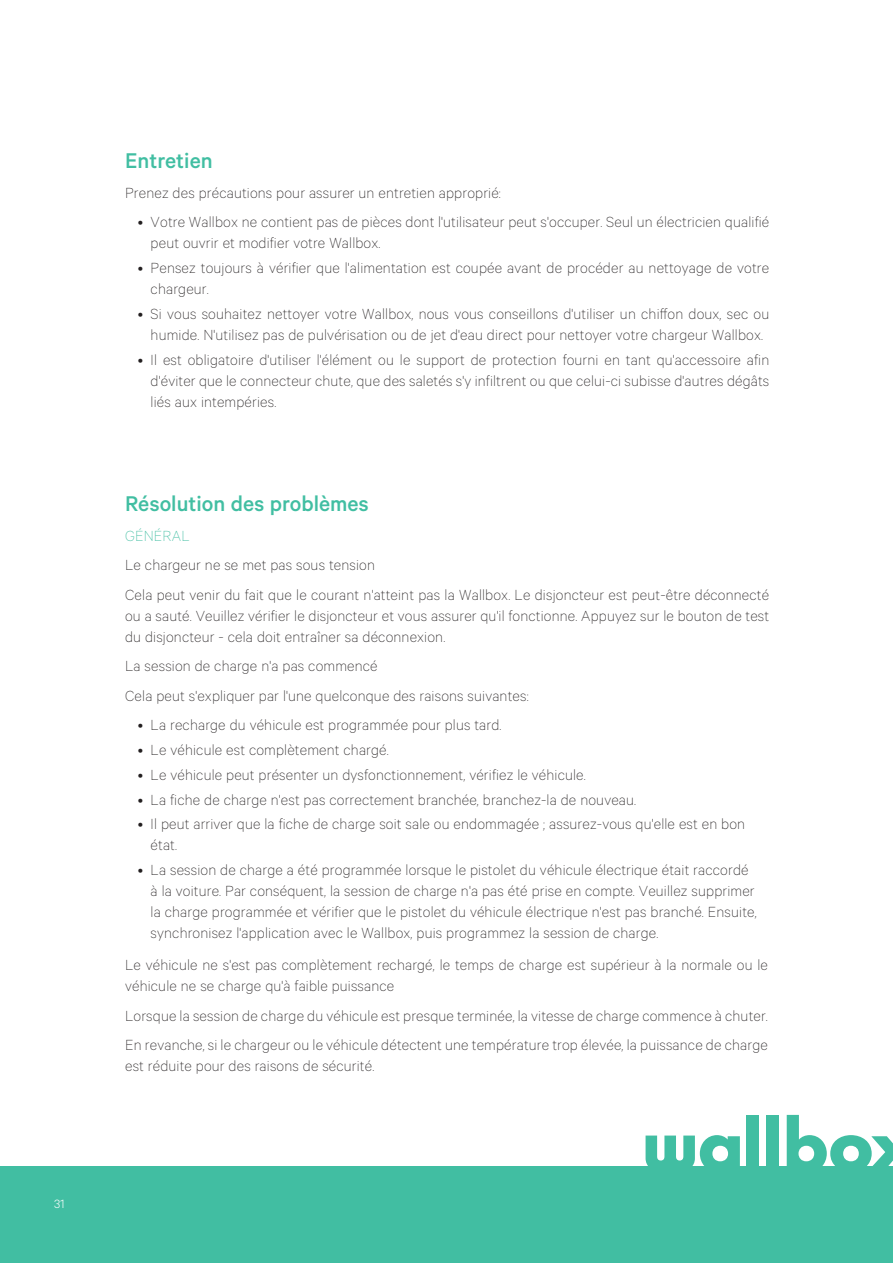
<style>
.page{position:relative;width:893px;height:1263px;background:#fff}
.page>*{position:absolute;margin:0;border:0;box-sizing:border-box;transform-origin:0 0}
.titulos{font:500 24px "Calibre";color:#41bea2}
.indice{font:100 16.5px/21px "Calibre";letter-spacing:.01em;color:#231f20}
.indice-2{font:100 16.5px "Calibre";letter-spacing:.01em;color:#41bea2}
.t1{font:300 13.5px "Calibre";color:#fff}
</style>
<div class="page">
<div style="left:0;top:1167px;width:893px;height:96px;background:#41bea2"></div>
<svg style="left:646px;top:1135px;width:94px;height:32px"></svg>
<div style="left:747px;top:1115px;width:12px;height:56px;background:#41bea2"></div>
<div style="left:767px;top:1115px;width:12px;height:56px;background:#41bea2"></div>
<svg style="left:787px;top:1115px;width:106px;height:52px"></svg>
<p class="t1" style="left:54px;top:1195px;width:12px">31</p>
<p class="titulos" style="left:125px;top:147px;width:89px">Entretien</p>
<p class="indice" style="left:125px;top:181px;width:377px">Prenez des précautions pour assurer un entretien approprié:</p>
<p class="indice" style="left:151px;top:211px;width:620px;text-indent:-13px">• Votre Wallbox ne contient pas de pièces dont l'utilisateur peut s'occuper. Seul un électricien qualifié peut ouvrir et modifier votre Wallbox.</p>
<p class="indice" style="left:151px;top:257px;width:620px;text-indent:-13px">• Pensez toujours à vérifier que l'alimentation est coupée avant de procéder au nettoyage de votre chargeur.</p>
<p class="indice" style="left:138px;top:303px;width:633px;text-align:center">• Si vous souhaitez nettoyer votre Wallbox, nous vous conseillons d'utiliser un chiffon doux, sec ou humide. N'utilisez pas de pulvérisation ou de jet d'eau direct pour nettoyer votre chargeur Wallbox.</p>
<p class="indice" style="left:151px;top:348px;width:620px;text-align:justify;text-indent:-13px">• Il est obligatoire d'utiliser l'élément ou le support de protection fourni en tant qu'accessoire afin d'éviter que le connecteur chute, que des saletés s'y infiltrent ou que celui-ci subisse d'autres dégâts liés aux intempéries.</p>
<p class="titulos" style="left:125px;top:489px;width:245px">Résolution des problèmes</p>
<p class="indice-2" style="left:125px;top:526px;width:66px">GÉNÉRAL</p>
<p class="indice" style="left:125px;top:554px;width:251px">Le chargeur ne se met pas sous tension</p>
<p class="indice" style="left:125px;top:583px;width:646px;text-align:justify">Cela peut venir du fait que le courant n'atteint pas la Wallbox. Le disjoncteur est peut-être déconnecté ou a sauté. Veuillez vérifier le disjoncteur et vous assurer qu'il fonctionne. Appuyez sur le bouton de test du disjoncteur - cela doit entraîner sa déconnexion.</p>
<p class="indice" style="left:125px;top:655px;width:254px">La session de charge n'a pas commencé</p>
<p class="indice" style="left:125px;top:684px;width:405px">Cela peut s'expliquer par l'une quelconque des raisons suivantes:</p>
<p class="indice" style="left:138px;top:714px;width:365px">• La recharge du véhicule est programmée pour plus tard.</p>
<p class="indice" style="left:138px;top:738px;width:252px">• Le véhicule est complètement chargé.</p>
<p class="indice" style="left:138px;top:763px;width:449px">• Le véhicule peut présenter un dysfonctionnement, vérifiez le véhicule.</p>
<p class="indice" style="left:138px;top:788px;width:500px">• La fiche de charge n'est pas correctement branchée, branchez-la de nouveau.</p>
<p class="indice" style="left:151px;top:813px;width:596px;text-indent:-13px">• Il peut arriver que la fiche de charge soit sale ou endommagée ; assurez-vous qu'elle est en bon état.</p>
<p class="indice" style="left:151px;top:859px;width:607px;text-indent:-13px">• La session de charge a été programmée lorsque le pistolet du véhicule électrique était raccordé à la voiture. Par conséquent, la session de charge n'a pas été prise en compte. Veuillez supprimer la charge programmée et vérifier que le pistolet du véhicule électrique n'est pas branché. Ensuite, synchronisez l'application avec le Wallbox, puis programmez la session de charge.</p>
<p class="indice" style="left:125px;top:954px;width:644px">Le véhicule ne s'est pas complètement rechargé, le temps de charge est supérieur à la normale ou le véhicule ne se charge qu'à faible puissance</p>
<p class="indice" style="left:125px;top:1004px;width:644px">Lorsque la session de charge du véhicule est presque terminée, la vitesse de charge commence à chuter.</p>
<p class="indice" style="left:125px;top:1034px;width:644px">En revanche, si le chargeur ou le véhicule détectent une température trop élevée, la puissance de charge est réduite pour des raisons de sécurité.</p>
</div>
